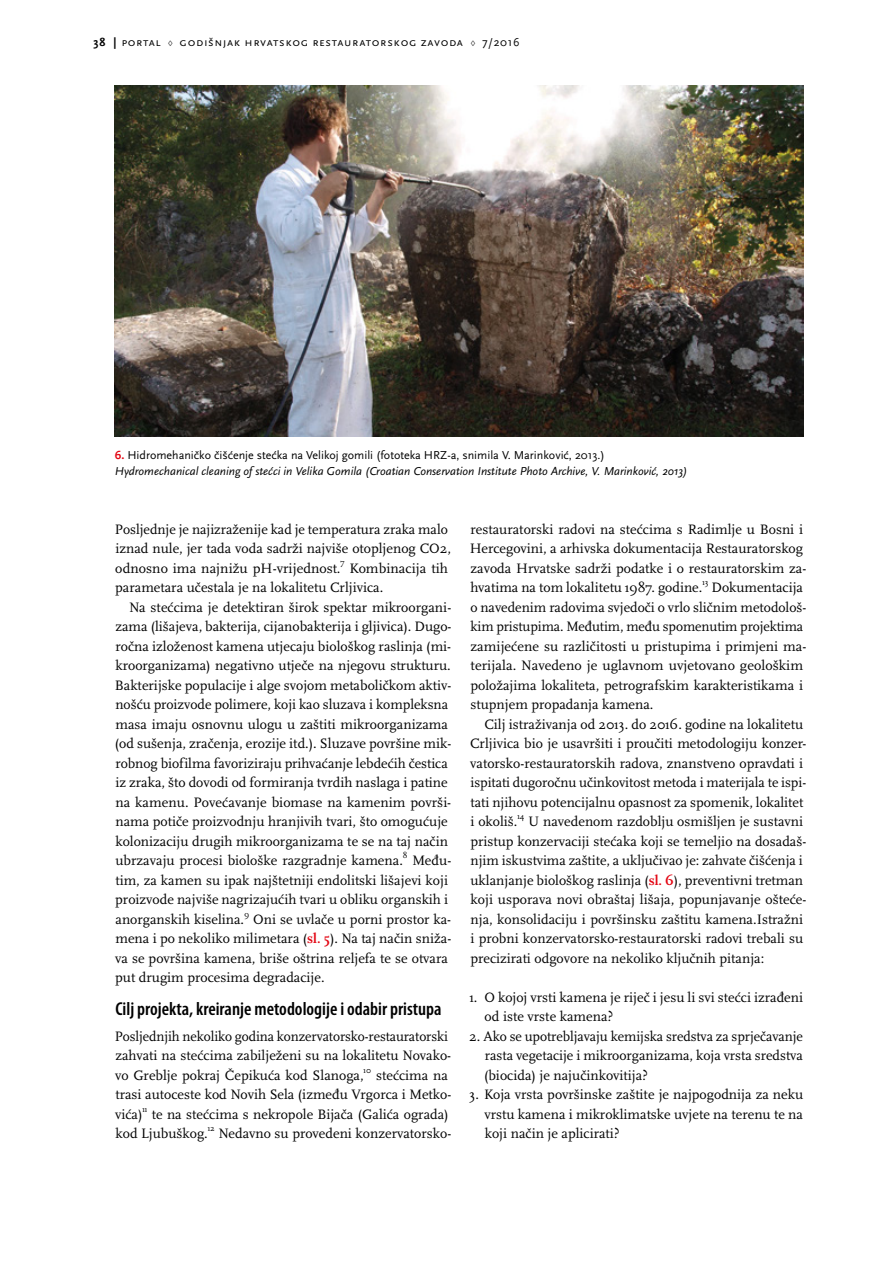
<style>
.page{position:relative;width:893px;height:1263px;background:#fff}
.page>*{position:absolute;margin:0;border:0;box-sizing:border-box;transform-origin:0 0}
.t1{font:600 condensed 18.75px "Myriad Pro";color:#000}
.t2{font:14.25px/19.5px "Scala Pro";color:#000}
.t3{font:italic 12px/16.5px "Scala Sans Pro";color:#000}
.t4{font:12px "Scala Sans Pro";letter-spacing:.05em;color:#000}
.t5{font:8.55px "Scala Pro";color:#000}
.s1{font-weight:700}
.s2{font-family:"Scala Pro"}
.s3{font-weight:700;font-style:normal;color:#e30613}
.s4{font-style:normal}
.s5{font-weight:700;color:#e30613}
</style>
<div class="page">
<img style="left:115px;top:85px;width:689px;height:351px">
<p class="t4" style="left:93px;top:35px;width:428px"><span class="s1">38 |</span> portal <span class="s2">♢</span> Godišnjak Hrvatskog restauratorskog zavoda <span class="s2">♢</span> 7/2016</p>
<p class="t3" style="left:115px;top:446px;width:574px"><span class="s3">6.</span> <span class="s4">Hidromehaničko čišćenje stećka na Velikoj gomili (fototeka HRZ-a, snimila V. Marinković, 2013.)<br></span>Hydromechanical cleaning of stećci in Velika Gomila (Croatian Conservation Institute Photo Archive, V. Marinković, 2013)</p>
<p class="t2" style="left:115px;top:519px;width:338px">Posljednje je najizraženije kad je temperatura zraka malo iznad nule, jer tada voda sadrži najviše otopljenog CO2, odnosno ima najnižu pH-vrijednost.</p>
<p class="t5" style="left:340px;top:558px;width:6px">7</p>
<p class="t2" style="left:115px;top:558px;width:334px;text-indent:234px">Kombinacija tih parametara učestala je na lokalitetu Crljivica.</p>
<p class="t2" style="left:115px;top:597px;width:338px;text-indent:14px">Na stećcima je detektiran širok spektar mikroorgani&shy;zama (lišajeva, bakterija, cijanobakterija i gljivica). Dugo&shy;ročna izloženost kamena utjecaju biološkog raslinja (mi&shy;kroorganizama) negativno utječe na njegovu strukturu.<br>Bakterijske populacije i alge svojom metaboličkom aktiv&shy;nošću proizvode polimere, koji kao sluzava i kompleksna masa imaju osnovnu ulogu u zaštiti mikroorganizama (od sušenja, zračenja, erozije itd.). Sluzave površine mik&shy;robnog biofilma favoriziraju prihvaćanje lebdećih čestica iz zraka, što dovodi od formiranja tvrdih naslaga i patine na kamenu. Povećavanje biomase na kamenim površi&shy;nama potiče proizvodnju hranjivih tvari, što omogućuje kolonizaciju drugih mikroorganizama te se na taj način ubrzavaju procesi biološke razgradnje kamena.</p>
<p class="t5" style="left:403px;top:850px;width:6px">8</p>
<p class="t2" style="left:115px;top:851px;width:337px;text-indent:297px">Među&shy;tim, za kamen su ipak najštetniji endolitski lišajevi koji proizvode najviše nagrizajućih tvari u obliku organskih i anorganskih kiselina.</p>
<p class="t5" style="left:244px;top:909px;width:7px">9</p>
<p class="t2" style="left:115px;top:909px;width:338px;text-indent:138px">Oni se uvlače u porni prostor ka&shy;mena i po nekoliko milimetara (<span class="s5">sl. 5</span>). Na taj način sniža&shy;va se površina kamena, briše oštrina reljefa te se otvara put drugim procesima degradacije.</p>
<h1 class="t1" style="left:115px;top:997px;width:328px">Cilj projekta, kreiranje metodologije i odabir pristupa</h1>
<p class="t2" style="left:115px;top:1026px;width:338px">Posljednjih nekoliko godina konzervatorsko-restauratorski zahvati na stećcima zabilježeni su na lokalitetu Novako&shy;vo Greblje pokraj Čepikuća kod Slanoga,</p>
<p class="t5" style="left:364px;top:1065px;width:9px">10</p>
<p class="t2" style="left:115px;top:1065px;width:338px;text-indent:261px">stećcima na trasi autoceste kod Novih Sela (između Vrgorca i Metko&shy;vića)</p>
<p class="t5" style="left:142px;top:1104px;width:6px">11</p>
<p class="t2" style="left:115px;top:1104px;width:335px;text-indent:36px">te na stećcima s nekropole Bijača (Galića ograda) kod Ljubuškog.</p>
<p class="t5" style="left:208px;top:1123px;width:8px">12</p>
<p class="t2" style="left:218px;top:1124px;width:234px">Nedavno su provedeni konzervatorsko-</p>
<p class="t2" style="left:470px;top:519px;width:338px">restauratorski radovi na stećcima s Radimlje u Bosni i Hercegovini, a arhivska dokumentacija Restauratorskog zavoda Hrvatske sadrži podatke i o restauratorskim za&shy;hvatima na tom lokalitetu 1987. godine.</p>
<p class="t5" style="left:702px;top:577px;width:8px">13</p>
<p class="t2" style="left:470px;top:578px;width:337px;text-indent:241px">Dokumentacija o navedenim radovima svjedoči o vrlo sličnim metodološ&shy;kim pristupima. Međutim, među spomenutim projektima zamijećene su različitosti u pristupima i primjeni ma&shy;terijala. Navedeno je uglavnom uvjetovano geološkim položajima lokaliteta, petrografskim karakteristikama i stupnjem propadanja kamena.</p>
<p class="t2" style="left:470px;top:714px;width:338px;text-indent:14px">Cilj istraživanja od 2013. do 2016. godine na lokalitetu Crljivica bio je usavršiti i proučiti metodologiju konzer&shy;vatorsko-restauratorskih radova, znanstveno opravdati i ispitati dugoročnu učinkovitost metoda i materijala te ispi&shy;tati njihovu potencijalnu opasnost za spomenik, lokalitet i okoliš.</p>
<p class="t5" style="left:517px;top:811px;width:9px">14</p>
<p class="t2" style="left:470px;top:812px;width:337px;text-indent:58px">U navedenom razdoblju osmišljen je sustavni pristup konzervaciji stećaka koji se temeljio na dosadaš&shy;njim iskustvima zaštite, a uključivao je: zahvate čišćenja i uklanjanje biološkog raslinja (<span class="s5">sl. 6</span>), preventivni tretman koji usporava novi obraštaj lišaja, popunjavanje ošteće&shy;nja, konsolidaciju i površinsku zaštitu kamena.Istražni i probni konzervatorsko-restauratorski radovi trebali su precizirati odgovore na nekoliko ključnih pitanja:</p>
<p class="t2" style="left:485px;top:987px;width:320px;text-indent:-15px">1. O kojoj vrsti kamena je riječ i jesu li svi stećci izrađeni od iste vrste kamena?</p>
<p class="t2" style="left:484px;top:1026px;width:320px;text-align:justify;text-indent:-15px">2. Ako se upotrebljavaju kemijska sredstva za sprječavanje rasta vegetacije i mikroorganizama, koja vrsta sredstva (biocida) je najučinkovitija?</p>
<p class="t2" style="left:484px;top:1085px;width:320px;text-align:justify;text-indent:-15px">3. Koja vrsta površinske zaštite je najpogodnija za neku vrstu kamena i mikroklimatske uvjete na terenu te na koji način je aplicirati?</p>
</div>
